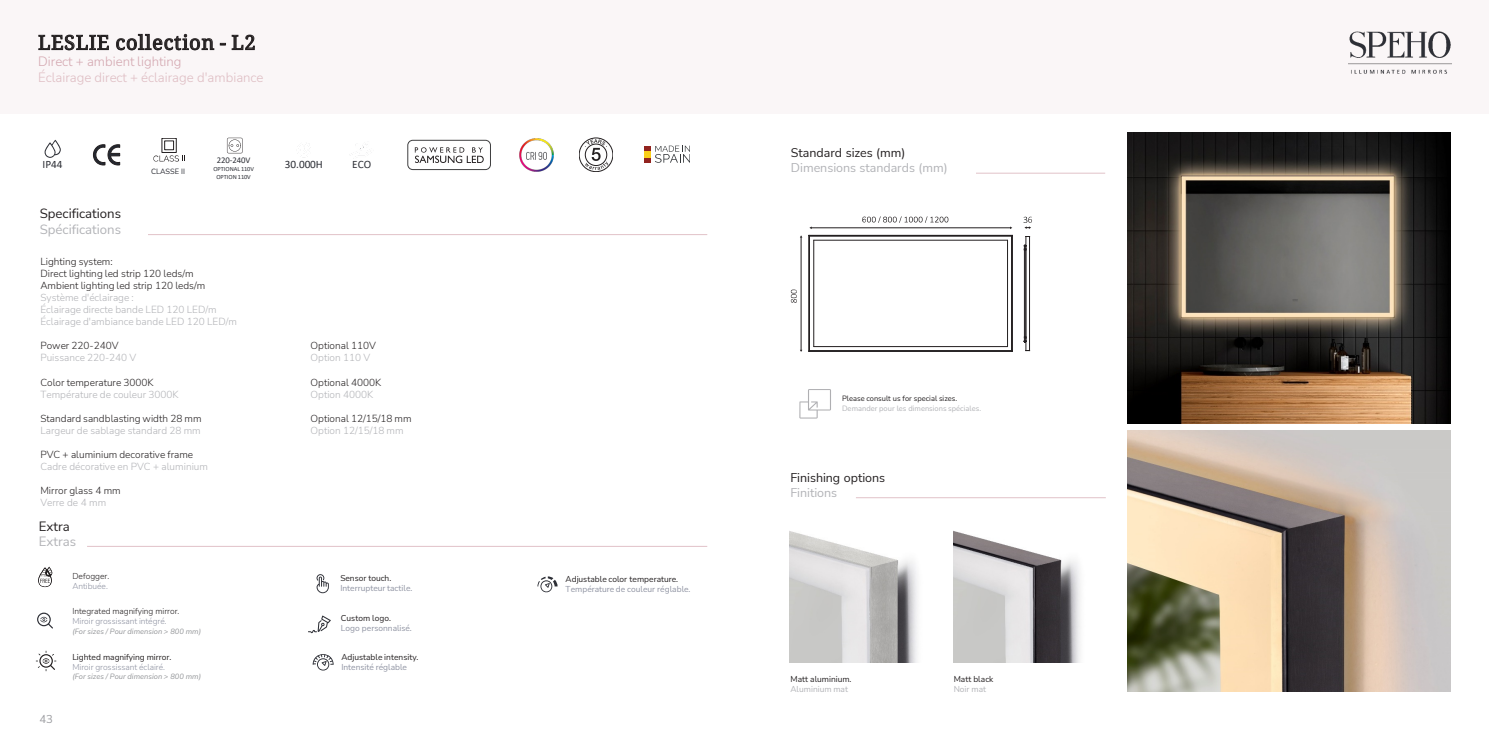
<style>
.page{position:relative;width:1489px;height:745px;background:#fff}
.page>*{position:absolute;margin:0;border:0;box-sizing:border-box;transform-origin:0 0}
.t1{font:20px "Noto Serif";letter-spacing:.035em;color:#231f20}
.t2{font:300 13.25px/15.8px "Nunito Sans";color:#debcc2}
.t3{font:13.25px/15.8px "Nunito Sans";color:#231f20}
.t4{font:13.25px/15.8px "Nunito Sans";color:#b2b3b7}
.t5{font:12.5px/15px "Nunito Sans";color:#b2b3b7}
.t6{font:12.5px/15px "Nunito Sans";color:#231f20}
.t7{font:11.25px "Calibri";color:#2d2f36}
.t8{font:11.25px "Nunito Sans";color:#9b9ca0}
.t9{font:300 10px/12px "Nunito Sans";color:#b2b3b7}
.t10{font:300 10px/12px "Nunito Sans";color:#231f20}
.t11{font:8.75px "Calibri";letter-spacing:-.005em;color:#2d2f36}
.t12{font:8.38px/10px "Nunito Sans";color:#8f93a2}
.t13{font:8.38px/10px "Nunito Sans";letter-spacing:.005em;color:#231f20}
.t14{font:300 8.38px/10px "Nunito Sans";letter-spacing:-.005em;color:#231f20}
.t15{font:300 8.38px/10px "Nunito Sans";letter-spacing:-.005em;color:#8f93a2}
.t16{font:7.5px/10.4px "Nunito Sans";letter-spacing:.005em;color:#b2b3b7}
.t17{font:italic 7.5px "Nunito Sans";letter-spacing:.005em;color:#939598}
.t18{font:7.5px "Nunito Sans";letter-spacing:.005em;color:#2d2f36}
.t19{font:6.25px/7.5px "Calibri";letter-spacing:-.005em;color:#2d2f36;text-align:center}
.s1{color:#d3a6af}
.s2{color:#b2b3b7}
.s3{color:#231f20}
.s4{color:#8f93a2}
.s5{font-weight:400;color:#231f20}
</style>
<div class="page">
<div style="left:0;top:0;width:755px;height:113px;background:#faf6f7"></div>
<hr style="left:148px;top:234px;width:559px;height:1px;background:#e1c2c8">
<hr style="left:87px;top:545px;width:620px;height:1px;background:#e1c2c8">
<img style="left:519px;top:138px;width:34px;height:34px">
<svg style="left:526px;top:152px;width:21px;height:8px"></svg>
<div style="left:407px;top:140px;width:84px;height:30px;border:1px solid #3f3f40;border-radius:5px"></div>
<svg style="left:415px;top:147px;width:68px;height:16px"></svg>
<svg style="left:93px;top:144px;width:27px;height:21px"></svg>
<svg style="left:45px;top:140px;width:16px;height:18px"></svg>
<svg style="left:227px;top:138px;width:16px;height:15px"></svg>
<svg style="left:579px;top:138px;width:34px;height:33px"></svg>
<div style="left:579px;top:138px;width:34px;height:34px;border:1px solid #231f20;border-radius:50%"></div>
<svg style="left:585px;top:139px;width:23px;height:31px"></svg>
<svg style="left:153px;top:138px;width:32px;height:24px"></svg>
<svg style="left:644px;top:146px;width:46px;height:17px"></svg>
<svg style="left:351px;top:144px;width:21px;height:13px"></svg>
<svg style="left:316px;top:574px;width:13px;height:19px"></svg>
<svg style="left:308px;top:615px;width:23px;height:17px"></svg>
<svg style="left:312px;top:654px;width:21px;height:17px"></svg>
<svg style="left:37px;top:612px;width:16px;height:16px"></svg>
<svg style="left:38px;top:566px;width:14px;height:20px"></svg>
<svg style="left:36px;top:650px;width:20px;height:20px"></svg>
<svg style="left:537px;top:576px;width:20px;height:17px"></svg>
<div style="left:734px;top:0;width:754px;height:113px;background:#faf6f7"></div>
<hr style="left:975px;top:173px;width:130px;height:1px;background:#e1c2c8">
<hr style="left:855px;top:497px;width:250px;height:1px;background:#e1c2c8">
<svg style="left:799px;top:389px;width:32px;height:29px"></svg>
<img style="left:1348px;top:31px;width:104px;height:43px">
<img style="left:1127px;top:132px;width:322px;height:291px">
<svg style="left:1291px;top:299px;width:6px;height:2px"></svg>
<img style="left:953px;top:530px;width:127px;height:132px">
<img style="left:789px;top:531px;width:129px;height:131px">
<img style="left:1127px;top:430px;width:322px;height:261px">
<hr style="left:813px;top:240px;width:1px;height:106px;background:#231f20">
<hr style="left:813px;top:240px;width:194px;height:1px;background:#231f20">
<hr style="left:1007px;top:240px;width:1px;height:106px;background:#231f20">
<hr style="left:813px;top:346px;width:194px;height:1px;background:#231f20">
<hr style="left:808px;top:351px;width:204px;height:1px;background:#231f20">
<hr style="left:809px;top:350px;width:202px;height:1px;background:#231f20">
<hr style="left:1012px;top:235px;width:1px;height:116px;background:#231f20">
<hr style="left:1011px;top:235px;width:1px;height:116px;background:#231f20">
<hr style="left:808px;top:235px;width:1px;height:116px;background:#231f20">
<hr style="left:809px;top:235px;width:1px;height:116px;background:#231f20">
<hr style="left:809px;top:235px;width:202px;height:1px;background:#231f20">
<hr style="left:800px;top:237px;width:1px;height:113px;background:#231f20">
<hr style="left:811px;top:227px;width:199px;height:1px;background:#231f20">
<svg style="left:790px;top:289px;width:6px;height:13px"></svg>
<hr style="left:1024px;top:246px;width:1px;height:94px;background:#231f20">
<hr style="left:1025px;top:236px;width:1px;height:114px;background:#231f20">
<hr style="left:1029px;top:236px;width:1px;height:114px;background:#231f20">
<svg style="left:862px;top:216px;width:86px;height:7px"></svg>
<svg style="left:1023px;top:216px;width:8px;height:13px"></svg>
<p class="t1" style="left:38px;top:29px;width:219px">LESLIE collection - L2</p>
<p class="t2" style="left:38px;top:53px;width:227px"><span class="s1">Direct + ambient lighting<br></span>Éclairage direct + éclairage d'ambiance</p>
<p class="t11" style="left:217px;top:153px;width:35px">220-240V</p>
<p class="t19" style="left:213px;top:165px;width:42px">OPTIONAL 110V<br>OPTION 110V</p>
<p class="t7" style="left:42px;top:156px;width:22px">IP44</p>
<p class="t7" style="left:285px;top:157px;width:40px">30.000H</p>
<p class="t18" style="left:151px;top:166px;width:36px">CLASSE II</p>
<p class="t3" style="left:40px;top:205px;width:83px">Specifications<br><span class="s2">Spécifications</span></p>
<p class="t7" style="left:352px;top:157px;width:20px">ECO</p>
<p class="t9" style="left:40px;top:255px;width:198px"><span class="s3">Lighting system:<br>Direct lighting led strip 120 leds/m<br>Ambient lighting led strip 120 leds/m<br></span>Système d'éclairage :<br>Éclairage directe bande LED 120 LED/m<br>Éclairage d'ambiance bande LED 120 LED/m</p>
<p class="t10" style="left:40px;top:339px;width:80px">Power 220-240V</p>
<p class="t10" style="left:310px;top:339px;width:67px">Optional 110V</p>
<p class="t9" style="left:40px;top:351px;width:97px">Puissance 220-240 V</p>
<p class="t9" style="left:310px;top:351px;width:61px">Option 110 V</p>
<p class="t10" style="left:40px;top:375px;width:115px">Color temperature 3000K</p>
<p class="t10" style="left:310px;top:375px;width:72px">Optional 4000K</p>
<p class="t9" style="left:40px;top:387px;width:140px">Température de couleur 3000K</p>
<p class="t9" style="left:310px;top:387px;width:64px">Option 4000K</p>
<p class="t10" style="left:40px;top:411px;width:163px">Standard sandblasting width 28 mm</p>
<p class="t10" style="left:310px;top:411px;width:102px">Optional 12/15/18 mm</p>
<p class="t9" style="left:40px;top:423px;width:162px">Largeur de sablage standard 28 mm</p>
<p class="t9" style="left:310px;top:423px;width:94px">Option 12/15/18 mm</p>
<p class="t9" style="left:40px;top:447px;width:169px"><span class="s3">PVC + aluminium decorative frame<br></span>Cadre décorative en PVC + aluminium</p>
<p class="t10" style="left:40px;top:483px;width:82px">Mirror glass 4 mm<br><span class="s2">Verre de 4 mm</span></p>
<p class="t4" style="left:39px;top:517px;width:39px"><span class="s3">Extra<br></span>Extras</p>
<p class="t8" style="left:40px;top:710px;width:15px">43</p>
<p class="t14" style="left:72px;top:570px;width:38px">Defogger.<br><span class="s4">Antibuée.</span></p>
<p class="t14" style="left:72px;top:605px;width:108px">Integrated magnifying mirror.<br><span class="s4">Miroir grossissant intégré.</span></p>
<p class="t17" style="left:72px;top:625px;width:130px">(For sizes / Pour dimension &gt; 800 mm)</p>
<p class="t15" style="left:72px;top:651px;width:100px"><span class="s5">Lighted magnifying mirror.<br></span>Miroir grossissant éclairé.</p>
<p class="t17" style="left:72px;top:671px;width:130px">(For sizes / Pour dimension &gt; 800 mm)</p>
<p class="t12" style="left:340px;top:572px;width:74px"><span class="s3">Sensor touch.<br></span>Interrupteur tactile.</p>
<p class="t12" style="left:341px;top:612px;width:72px"><span class="s3">Custom logo.<br></span>Logo personnalisé.</p>
<p class="t13" style="left:341px;top:651px;width:79px">Adjustable intensity.<br><span class="s4">Intensité réglable</span></p>
<p class="t12" style="left:565px;top:573px;width:126px"><span class="s3">Adjustable color temperature.<br></span>Température de couleur réglable.</p>
<p class="t5" style="left:790px;top:144px;width:158px"><span class="s3">Standard sizes (mm)<br></span>Dimensions standards (mm)</p>
<p class="t16" style="left:842px;top:393px;width:141px"><span class="s3">Please consult us for special sizes.<br></span>Demander pour les dimensions spéciales.</p>
<p class="t6" style="left:790px;top:469px;width:96px">Finishing options<br><span class="s2">Finitions</span></p>
<p class="t13" style="left:790px;top:673px;width:63px">Matt aluminium.<br><span class="s2">Aluminium mat</span></p>
<p class="t13" style="left:953px;top:673px;width:41px">Matt black<br><span class="s2">Noir mat</span></p>
</div>
